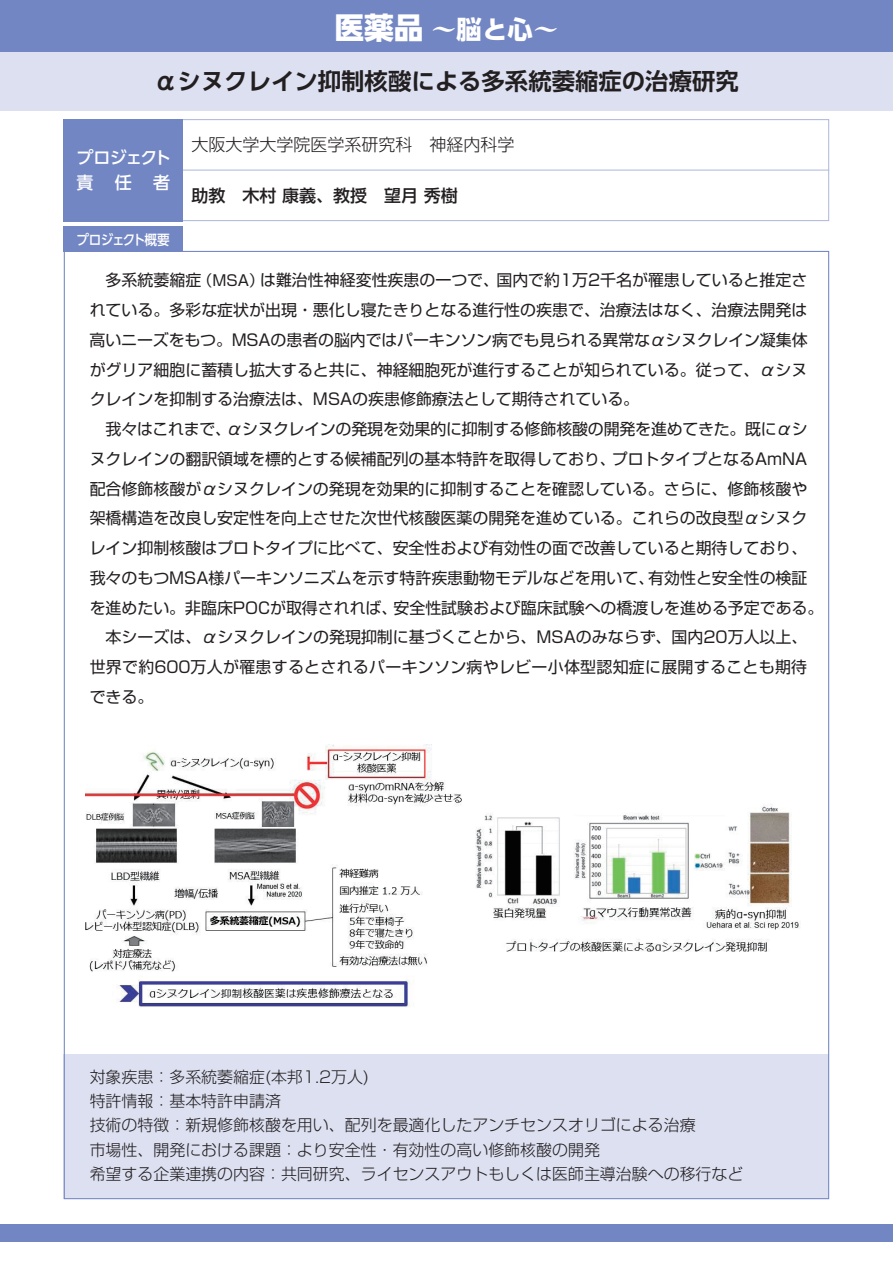
<style>
.page{position:relative;width:893px;height:1263px;background:#fff}
.page>*{position:absolute;margin:0;border:0;box-sizing:border-box;transform-origin:0 0}
.t1{font:800 29.7px "UD Shin Go Pro";color:#fff}
.t2{font:700 23.4px "UD Shin Go Pro De";color:#231f20}
.t3{font:300 16.95px "UD Shin Go Pro";color:#231f20}
.t4{font:500 16.95px "UD Shin Go Pro";color:#231f20}
.t5{font:500 16.95px/25.5px "UD Shin Go Pro";letter-spacing:-.075em;color:#fff}
.t6{font:15.9px/29.7px "Shin Go Pr 6 N";color:#231f20;text-align:justify}
.t7{font:300 15.9px/24.5px "Shin Go Pr 6 N";color:#231f20}
.t8{font:15.9px "Shin Go Pr 6 N";letter-spacing:.02em;color:#231f20}
.t9{font:500 13.8px "UD Shin Go Pro";letter-spacing:-.065em;color:#fff;scale:.91 1}
.s1{font-family:"Ryumin Pr 6 N";font-weight:900;font-size:25.5px}
.s2{font-weight:700;font-size:25.5px}
.s3{font-size:14.85px}
</style>
<div class="page">
<div style="left:0;top:51px;width:893px;height:60px;background:#dce0f1"></div>
<hr style="left:179px;top:170px;width:650px;height:1px;background:#b1badd">
<div style="left:179px;top:119px;width:650px;height:102px;border:1px solid #b1badd"></div>
<div style="left:0;top:0;width:893px;height:51px;background:#7286c3"></div>
<div style="left:64px;top:119px;width:119px;height:102px;background:#7286c3"></div>
<div style="left:64px;top:226px;width:119px;height:26px;background:#7286c3"></div>
<div style="left:0;top:1225px;width:893px;height:17px;background:#7286c3"></div>
<div style="left:64px;top:1054px;width:765px;height:145px;background:#dce0f1"></div>
<img style="left:85px;top:744px;width:377px;height:263px">
<img style="left:475px;top:804px;width:325px;height:148px">
<h1 class="t1" style="left:334px;top:3px;width:226px">医薬品<span class="s1">～</span><span class="s2">脳と心</span><span class="s1">～</span></h1>
<h2 class="t2" style="left:154px;top:62px;width:586px">αシヌクレイン抑制核酸による多系統萎縮症の治療研究</h2>
<p class="t5" style="left:76px;top:144px;width:96px">プロジェクト責</p>
<p class="t5" style="left:115px;top:170px;width:57px">任 者</p>
<p class="t9" style="left:76px;top:229px;width:104px">プロジェクト概要</p>
<p class="t3" style="left:191px;top:131px;width:325px">大阪大学大学院医学系研究科　神経内科学</p>
<p class="t4" style="left:191px;top:182px;width:268px">助教　木村 康義、教授　望月 秀樹</p>
<p class="t6" style="left:90px;top:264px;width:719px;text-indent:16px">多系統萎縮症<span class="s3">（MSA）</span>は難治性神経変性疾患の一つで、国内で約1万2千名が罹患していると推定されている。多彩な症状が出現・悪化し寝たきりとなる進行性の疾患で、治療法はなく、治療法開発は高いニーズをもつ。MSAの患者の脳内ではパーキンソン病でも見られる異常なαシヌクレイン凝集体がグリア細胞に蓄積し拡大すると共に、神経細胞死が進行することが知られている。従って、αシヌクレインを抑制する治療法は、MSAの疾患修飾療法として期待されている。</p>
<p class="t6" style="left:106px;top:413px;width:704px">我々はこれまで、αシヌクレインの発現を効果的に抑制する修飾核酸の開発を進めてきた。既にαシ</p>
<p class="t6" style="left:90px;top:443px;width:719px">ヌクレインの翻訳領域を標的とする候補配列の基本特許を取得しており、プロトタイプとなるAmNA</p>
<p class="t6" style="left:90px;top:473px;width:719px">配合修飾核酸がαシヌクレインの発現を効果的に抑制することを確認している。さらに、修飾核酸や</p>
<p class="t6" style="left:90px;top:502px;width:719px">架橋構造を改良し安定性を向上させた次世代核酸医薬の開発を進めている。これらの改良型αシヌク</p>
<p class="t6" style="left:90px;top:532px;width:719px">レイン抑制核酸はプロトタイプに比べて、安全性および有効性の面で改善していると期待しており、</p>
<p class="t6" style="left:90px;top:562px;width:719px">我々のもつMSA様パーキンソニズムを示す特許疾患動物モデルなどを用いて、有効性と安全性の検証</p>
<p class="t6" style="left:90px;top:592px;width:735px">を進めたい。非臨床POCが取得されれば、安全性試験および臨床試験への橋渡しを進める予定である。</p>
<p class="t6" style="left:106px;top:621px;width:703px">本シーズは、αシヌクレインの発現抑制に基づくことから、MSAのみならず、国内20万人以上、</p>
<p class="t8" style="left:90px;top:654px;width:719px">世界で約600万人が罹患するとされるパーキンソン病やレビー小体型認知症に展開することも期待</p>
<p class="t6" style="left:90px;top:681px;width:65px">できる。</p>
<p class="t7" style="left:90px;top:1063px;width:655px">対象疾患：多系統萎縮症(本邦1.2万人)<br>特許情報：基本特許申請済<br>技術の特徴：新規修飾核酸を用い、配列を最適化したアンチセンスオリゴによる治療<br>市場性、開発における課題：より安全性・有効性の高い修飾核酸の開発<br>希望する企業連携の内容：共同研究、ライセンスアウトもしくは医師主導治験への移行など</p>
</div>
